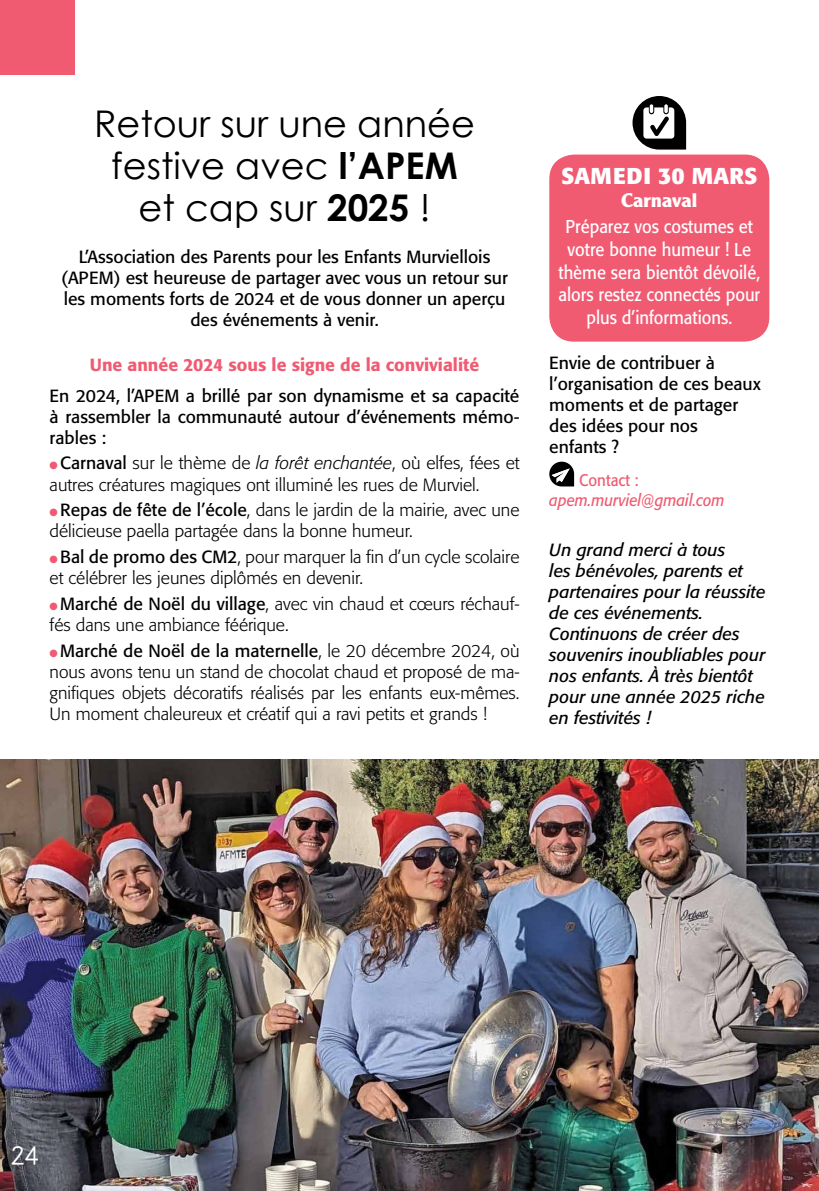
<style>
.page{position:relative;width:819px;height:1191px;background:#fff}
.page>*{position:absolute;margin:0;border:0;box-sizing:border-box;transform-origin:0 0}
.t1{font:36.75px/42px "Century Gothic";color:#000;text-align:center}
.t2{font:700 24.5px "Coamei";color:#fff}
.t3{font:700 22.75px "Formata";letter-spacing:.02em;color:#fff}
.t4{font:700 19.25px "Clearface Gothic LH";color:#fff;scale:1.1 1}
.t5{font:18.38px/22.8px "Formata";color:#fff;text-align:center;scale:.9 1}
.t6{font:300 17.5px/21px "Formata";color:#000}
.t7{font:17.5px/21px "Formata";color:#000;text-align:justify}
.t8{font:italic 17.5px/21px "Formata";color:#000}
.t9{font:500 17.5px "Formata";color:#f05b72}
.t10{font:italic 16.62px "Formata";color:#f05b72;scale:.9 1}
.t11{font:16.62px "Formata";color:#f05b72;scale:.9 1}
.s1{font-weight:700}
.s2{color:#f05b72}
.s3{font-weight:400}
.s4{font-style:italic}
</style>
<div class="page">
<img style="left:0;top:759px;width:819px;height:432px">
<div style="left:0;top:0;width:75px;height:74px;background:#f05b72"></div>
<div style="left:632px;top:96px;width:54px;height:54px;background:#000;border-radius:27px"></div>
<svg style="left:643px;top:104px;width:31px;height:35px"></svg>
<div style="left:549px;top:154px;width:220px;height:188px;background:#f05b72;border-radius:25px"></div>
<svg style="left:549px;top:461px;width:25px;height:25px"></svg>
<h1 class="t1" style="left:94px;top:102px;width:382px">Retour sur une année festive avec <span class="s1">l’APEM </span>et cap sur <span class="s1">2025</span> !</h1>
<p class="t7" style="left:61px;top:246px;width:448px;text-align:center">L’Association des Parents pour les Enfants Murviellois (APEM) est heureuse de partager avec vous un retour sur les moments forts de 2024 et de vous donner un aperçu des événements à venir.</p>
<p class="t9" style="left:90px;top:354px;width:390px">Une année 2024 sous le signe de la convivialité</p>
<p class="t7" style="left:50px;top:385px;width:471px">En 2024, l’APEM a brillé par son dynamisme et sa capacité à rassembler la communauté autour d’événements mémo&shy;rables :</p>
<p class="t6" style="left:50px;top:453px;width:471px"><span class="s2">●</span> <span class="s3">Carnaval</span> sur le thème de <span class="s4">la forêt enchantée</span>, où elfes, fées et autres créatures magiques ont illuminé les rues de Murviel.</p>
<p class="t6" style="left:50px;top:500px;width:471px"><span class="s2">●</span> <span class="s3">Repas de fête de l’école</span>, dans le jardin de la mairie, avec une délicieuse paella partagée dans la bonne humeur.</p>
<p class="t6" style="left:50px;top:547px;width:471px"><span class="s2">●</span> <span class="s3">Bal de promo des CM2</span>, pour marquer la fin d’un cycle scolaire et célébrer les jeunes diplômés en devenir.</p>
<p class="t6" style="left:50px;top:594px;width:471px"><span class="s2">●</span> <span class="s3">Marché de Noël du village</span>, avec vin chaud et cœurs réchauf&shy;fés dans une ambiance féérique.</p>
<p class="t6" style="left:50px;top:641px;width:471px;text-align:justify"><span class="s2">●</span> <span class="s3">Marché de Noël de la maternelle</span>, le 20 décembre 2024, où nous avons tenu un stand de chocolat chaud et proposé de ma&shy;gnifiques objets décoratifs réalisés par les enfants eux-mêmes.<br>Un moment chaleureux et créatif qui a ravi petits et grands !</p>
<h3 class="t3" style="left:561px;top:162px;width:149px">SAMEDI 30 MAR</h3>
<h3 class="t3" style="left:744px;top:162px;width:15px">S</h3>
<p class="t4" style="left:621px;top:189px;width:71px">Carnaval</p>
<p class="t5" style="left:558px;top:215px;width:225px">Préparez vos costumes et votre bonne humeur ! Le thème sera bientôt dévoilé, alors restez connectés pour plus d’informations.</p>
<p class="t7" style="left:549px;top:352px;width:213px;text-align:left">Envie de contribuer à l’organisation de ces beaux moments et de partager des idées pour nos<br>enfants ?</p>
<p class="t11" style="left:579px;top:470px;width:67px">Contact :</p>
<p class="t10" style="left:549px;top:490px;width:196px">apem.murviel@gmail.com</p>
<p class="t8" style="left:549px;top:539px;width:218px">Un grand merci à tous<br>les bénévoles, parents et partenaires pour la réussite de ces événements.<br>Continuons de créer des souvenirs inoubliables pour nos enfants. À très bientôt pour une année 2025 riche en festivités !</p>
<h2 class="t2" style="left:10px;top:1142px;width:30px">24</h2>
</div>
